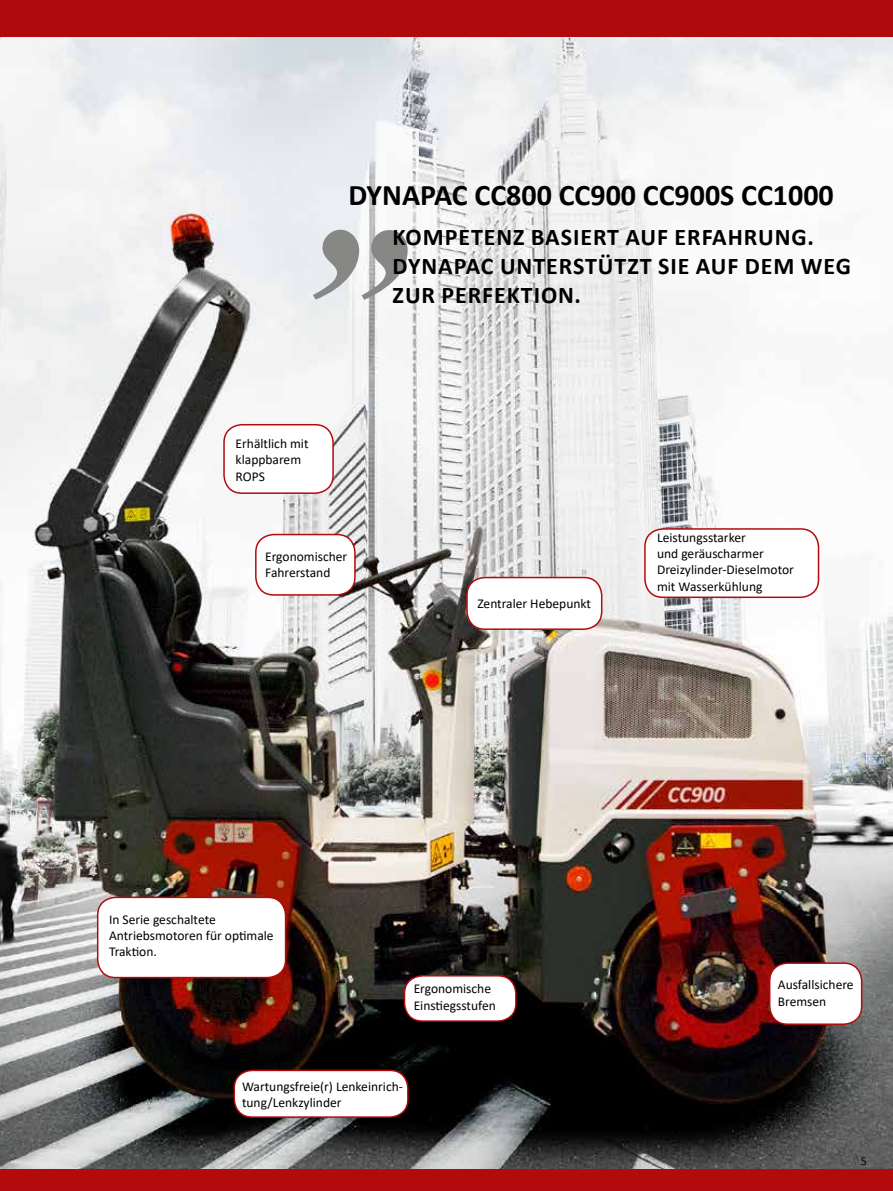
<style>
.page{position:relative;width:893px;height:1191px;background:#fff}
.page>*{position:absolute;margin:0;border:0;box-sizing:border-box;transform-origin:0 0}
.t1{font:italic 700 225px "Times New Roman";color:#878786}
.t2{font:700 30px "Calibri";color:#000}
.t3{font:700 24px/28.8px "Calibri";letter-spacing:.04em;color:#000}
.t4{font:13.5px/16.2px "Calibri";color:#000}
.t5{font:12px "Calibri";color:#000}
</style>
<div class="page">
<img style="left:0;top:36px;width:893px;height:1133px">
<div style="left:0;top:1169px;width:893px;height:22px;background:#b30a0d"></div>
<div style="left:234px;top:1070px;width:174px;height:47px;background:#fff;border-radius:18px"></div>
<div style="left:233px;top:1069px;width:176px;height:48px;border:2px solid #b30a0d;border-radius:18px"></div>
<div style="left:467px;top:577px;width:135px;height:52px;background:#fff;border-radius:18px"></div>
<div style="left:466px;top:577px;width:136px;height:53px;border:2px solid #b30a0d;border-radius:18px"></div>
<div style="left:645px;top:529px;width:173px;height:68px;background:#fff;border-radius:18px"></div>
<div style="left:644px;top:528px;width:175px;height:70px;border:2px solid #b30a0d;border-radius:18px"></div>
<div style="left:224px;top:425px;width:109px;height:68px;background:#fff;border-radius:18px"></div>
<div style="left:223px;top:424px;width:111px;height:70px;border:2px solid #b30a0d;border-radius:18px"></div>
<div style="left:404px;top:975px;width:112px;height:46px;background:#fff;border-radius:18px"></div>
<div style="left:404px;top:975px;width:113px;height:46px;border:2px solid #b30a0d;border-radius:18px"></div>
<div style="left:256px;top:534px;width:99px;height:61px;background:#fff;border-radius:18px"></div>
<div style="left:255px;top:534px;width:101px;height:61px;border:2px solid #b30a0d;border-radius:18px"></div>
<div style="left:98px;top:897px;width:188px;height:80px;background:#fff;border-radius:18px"></div>
<div style="left:97px;top:896px;width:189px;height:82px;border:2px solid #b30a0d;border-radius:18px"></div>
<div style="left:770px;top:963px;width:92px;height:61px;background:#fff;border-radius:18px"></div>
<div style="left:769px;top:962px;width:93px;height:63px;border:2px solid #b30a0d;border-radius:18px"></div>
<svg style="left:0;top:0;width:1px;height:105px"></svg>
<div style="left:1px;top:0;width:892px;height:36px;background:#b00a0c"></div>
<h2 class="t2" style="left:348px;top:173px;width:487px">DYNAPAC CC800 CC900 CC900S CC1000</h2>
<h3 class="t3" style="left:393px;top:222px;width:460px">KOMPETENZ BASIERT AUF ERFAHRUNG.<br>DYNAPAC UNTERSTÜTZT SIE AUF DEM WEG<br>ZUR PERFEKTION.</h3>
<h1 class="t1" style="left:286px;top:150px;width:114px">”</h1>
<p class="t4" style="left:236px;top:435px;width:74px">Erhältlich mit klappbarem<br>ROPS</p>
<p class="t4" style="left:265px;top:548px;width:84px">Ergonomischer<br>Fahrerstand</p>
<p class="t4" style="left:477px;top:595px;width:115px">Zentraler Hebepunkt</p>
<p class="t4" style="left:657px;top:529px;width:138px">Leistungsstarker<br>und geräuscharmer<br>Dreizylinder-Dieselmotor mit Wasserkühlung</p>
<p class="t4" style="left:109px;top:910px;width:166px">In Serie geschaltete<br>Antriebsmotoren für optimale<br>Traktion.</p>
<p class="t4" style="left:414px;top:980px;width:84px">Ergonomische<br>Einstiegsstufen</p>
<p class="t4" style="left:242px;top:1077px;width:162px">Wartungsfreie(r) Lenkeinrich&shy;tung/Lenkzylinder</p>
<p class="t4" style="left:778px;top:976px;width:77px">Ausfallsichere<br>Bremsen</p>
<p class="t5" style="left:861px;top:1153px;width:8px">5</p>
</div>
